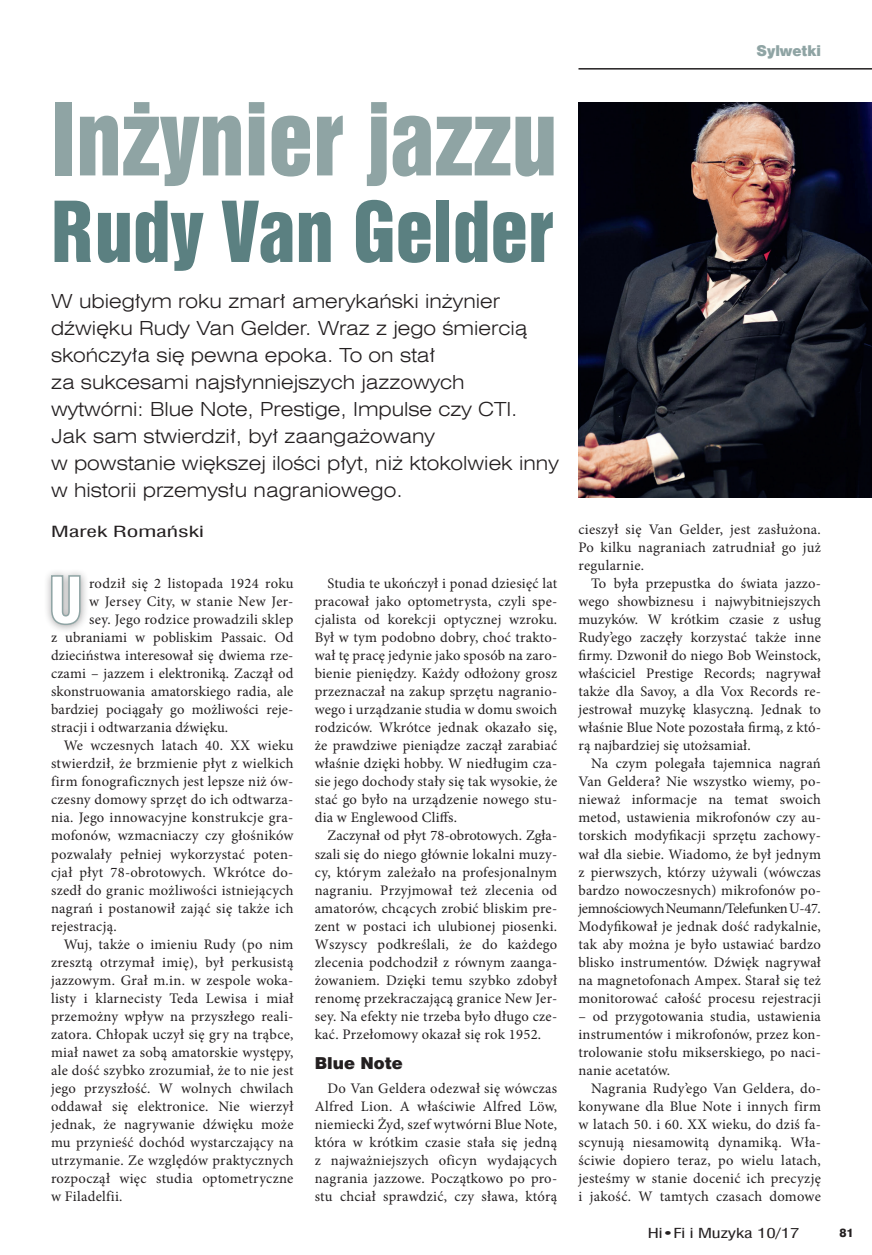
<style>
.page{position:relative;width:872px;height:1255px;background:#fff}
.page>*{position:absolute;margin:0;border:0;box-sizing:border-box;transform-origin:0 0}
.tytul_tekstu{font:91.5px "Swis 921 EU";color:#8fa4a4}
.tytul_tekstu-2{font:76.5px "Swis 921 EU";color:#5b8081}
.lead{font:19.5px/27px "Swis 721 Lt Ex EU";color:#231f20}
.srodtytuly{font:16.5px "Swis 721 Blk EU";color:#231f20}
.autor{font:15px "Swis 721 Cn EU";color:#231f20;scale:1.6 1}
.tekst{font:14.55px/18px "Minion Pro";letter-spacing:.015em;color:#231f20;text-align:justify}
.t1{font:13.8px "Swis 721 Blk 2 EU";color:#8fa4a4}
.t2{font:13.5px "Swis 721 Cn EU";letter-spacing:-.005em;color:#231f20;scale:1.4 1}
.t3{font:12px "Swis 721 Hv EU";color:#231f20}
</style>
<div class="page">
<hr style="left:578px;top:68px;width:294px;height:2px;background:#231f20">
<div style="left:44px;top:568px;width:46px;height:65px;background:#231f20;opacity:.4"></div>
<svg style="left:50px;top:574px;width:31px;height:52px"></svg>
<img style="left:578px;top:102px;width:294px;height:395px">
<p class="tytul_tekstu" style="left:51px;top:80px;width:508px">Inżynier jazzu</p>
<p class="tytul_tekstu-2" style="left:51px;top:182px;width:504px">Rudy Van Gelder</p>
<p class="lead" style="left:51px;top:287px;width:509px">W ubiegłym roku zmarł amerykański inżynier dźwięku Rudy Van Gelder. Wraz z jego śmiercią skończyła się pewna epoka. To on stał<br>za sukcesami najsłynniejszych jazzowych wytwórni: Blue Note, Prestige, Impulse czy CTI.<br>Jak sam stwierdził, był zaangażowany<br>w powstanie większej ilości płyt, niż ktokolwiek inny w historii przemysłu nagraniowego.</p>
<p class="autor" style="left:51px;top:522px;width:97px">Marek Romański</p>
<p class="tekst" style="left:89px;top:574px;width:206px">rodził się 2 listopada 1924 roku</p>
<p class="tekst" style="left:89px;top:592px;width:206px">w Jersey City, w stanie New Jer-</p>
<p class="tekst" style="left:89px;top:610px;width:206px">sey. Jego rodzice prowadzili sklep</p>
<p class="tekst" style="left:51px;top:628px;width:244px">z ubraniami w pobliskim Passaic. Od</p>
<p class="tekst" style="left:51px;top:646px;width:244px">dzieciństwa interesował się dwiema rze-</p>
<p class="tekst" style="left:51px;top:664px;width:244px">czami – jazzem i elektroniką. Zaczął od</p>
<p class="tekst" style="left:51px;top:682px;width:244px">skonstruowania amatorskiego radia, ale</p>
<p class="tekst" style="left:51px;top:700px;width:244px">bardziej pociągały go możliwości reje-</p>
<p class="tekst" style="left:51px;top:718px;width:179px">stracji i odtwarzania dźwięku.</p>
<p class="tekst" style="left:51px;top:736px;width:244px;text-indent:13px">We wczesnych latach 40. XX wieku stwierdził, że brzmienie płyt z wielkich firm fonograficznych jest lepsze niż ów&shy;czesny domowy sprzęt do ich odtwarza&shy;nia. Jego innowacyjne konstrukcje gra&shy;mofonów, wzmacniaczy czy głośników pozwalały pełniej wykorzystać poten&shy;cjał płyt 78-obrotowych. Wkrótce do&shy;szedł do granic możliwości istniejących nagrań i postanowił zająć się także ich rejestracją.</p>
<p class="tekst" style="left:51px;top:934px;width:244px;text-indent:13px">Wuj, także o imieniu Rudy (po nim zresztą otrzymał imię), był perkusistą jazzowym. Grał m.in. w zespole woka&shy;listy i klarnecisty Teda Lewisa i miał przemożny wpływ na przyszłego reali&shy;zatora. Chłopak uczył się gry na trąbce, miał nawet za sobą amatorskie występy, ale dość szybko zrozumiał, że to nie jest jego przyszłość. W wolnych chwilach oddawał się elektronice. Nie wierzył jednak, że nagrywanie dźwięku może mu przynieść dochód wystarczający na utrzymanie. Ze względów praktycznych rozpoczął więc studia optometryczne w Filadelfii.</p>
<p class="tekst" style="left:315px;top:574px;width:244px;text-indent:13px">Studia te ukończył i ponad dziesięć lat pracował jako optometrysta, czyli spe&shy;cjalista od korekcji optycznej wzroku.<br>Był w tym podobno dobry, choć trakto&shy;wał tę pracę jedynie jako sposób na zaro&shy;bienie pieniędzy. Każdy odłożony grosz przeznaczał na zakup sprzętu nagranio&shy;wego i urządzanie studia w domu swoich rodziców. Wkrótce jednak okazało się, że prawdziwe pieniądze zaczął zarabiać właśnie dzięki hobby. W niedługim cza&shy;sie jego dochody stały się tak wysokie, że stać go było na urządzenie nowego stu&shy;dia w Englewood Cliffs.</p>
<p class="tekst" style="left:315px;top:826px;width:244px;text-indent:13px">Zaczynał od płyt 78-obrotowych. Zgła&shy;szali się do niego głównie lokalni muzy&shy;cy, którym zależało na profesjonalnym nagraniu. Przyjmował też zlecenia od amatorów, chcących zrobić bliskim pre&shy;zent w postaci ich ulubionej piosenki.<br>Wszyscy podkreślali, że do każdego zlecenia podchodził z równym zaanga&shy;żowaniem. Dzięki temu szybko zdobył renomę przekraczającą granice New Jer&shy;sey. Na efekty nie trzeba było długo cze&shy;kać. Przełomowy okazał się rok 1952.</p>
<p class="srodtytuly" style="left:315px;top:1052px;width:90px">Blue Note</p>
<p class="tekst" style="left:315px;top:1078px;width:244px;text-indent:13px">Do Van Geldera odezwał się wówczas Alfred Lion. A właściwie Alfred Löw, niemiecki Żyd, szef wytwórni Blue Note, która w krótkim czasie stała się jedną z najważniejszych oficyn wydających nagrania jazzowe. Początkowo po pro&shy;stu chciał sprawdzić, czy sława, którą</p>
<p class="t1" style="left:756px;top:41px;width:66px">Sylwetki</p>
<p class="tekst" style="left:578px;top:520px;width:244px">cieszył się Van Gelder, jest zasłużona.<br>Po kilku nagraniach zatrudniał go już regularnie.</p>
<p class="tekst" style="left:578px;top:574px;width:244px;text-indent:13px">To była przepustka do świata jazzo&shy;wego showbiznesu i najwybitniejszych muzyków. W krótkim czasie z usług Rudy’ego zaczęły korzystać także inne firmy. Dzwonił do niego Bob Weinstock, właściciel Prestige Records; nagrywał także dla Savoy, a dla Vox Records re&shy;jestrował muzykę klasyczną. Jednak to właśnie Blue Note pozostała firmą, z któ&shy;rą najbardziej się utożsamiał.</p>
<p class="tekst" style="left:578px;top:754px;width:244px;text-indent:13px">Na czym polegała tajemnica nagrań Van Geldera? Nie wszystko wiemy, po&shy;nieważ informacje na temat swoich metod, ustawienia mikrofonów czy au&shy;torskich modyfikacji sprzętu zachowy&shy;wał dla siebie. Wiadomo, że był jednym z pierwszych, którzy używali (wówczas bardzo nowoczesnych) mikrofonów po&shy;jemnościowych Neumann/Telefunken U-47.<br>Modyfikował je jednak dość radykalnie, tak aby można je było ustawiać bardzo blisko instrumentów. Dźwięk nagrywał na magnetofonach Ampex. Starał się też monitorować całość procesu rejestracji</p>
<p class="tekst" style="left:578px;top:1006px;width:244px">– od przygotowania studia, ustawienia instrumentów i mikrofonów, przez kon&shy;trolowanie stołu mikserskiego, po naci&shy;nanie acetatów.</p>
<p class="tekst" style="left:578px;top:1078px;width:244px;text-indent:13px">Nagrania Rudy’ego Van Geldera, do&shy;konywane dla Blue Note i innych firm w latach 50. i 60. XX wieku, do dziś fa&shy;scynują niesamowitą dynamiką. Wła&shy;ściwie dopiero teraz, po wielu latach, jesteśmy w stanie docenić ich precyzję i jakość. W tamtych czasach domowe</p>
<p class="t2" style="left:647px;top:1224px;width:110px">Hi•Fi i Muzyka 10/17</p>
<p class="t3" style="left:839px;top:1225px;width:16px">81</p>
</div>
